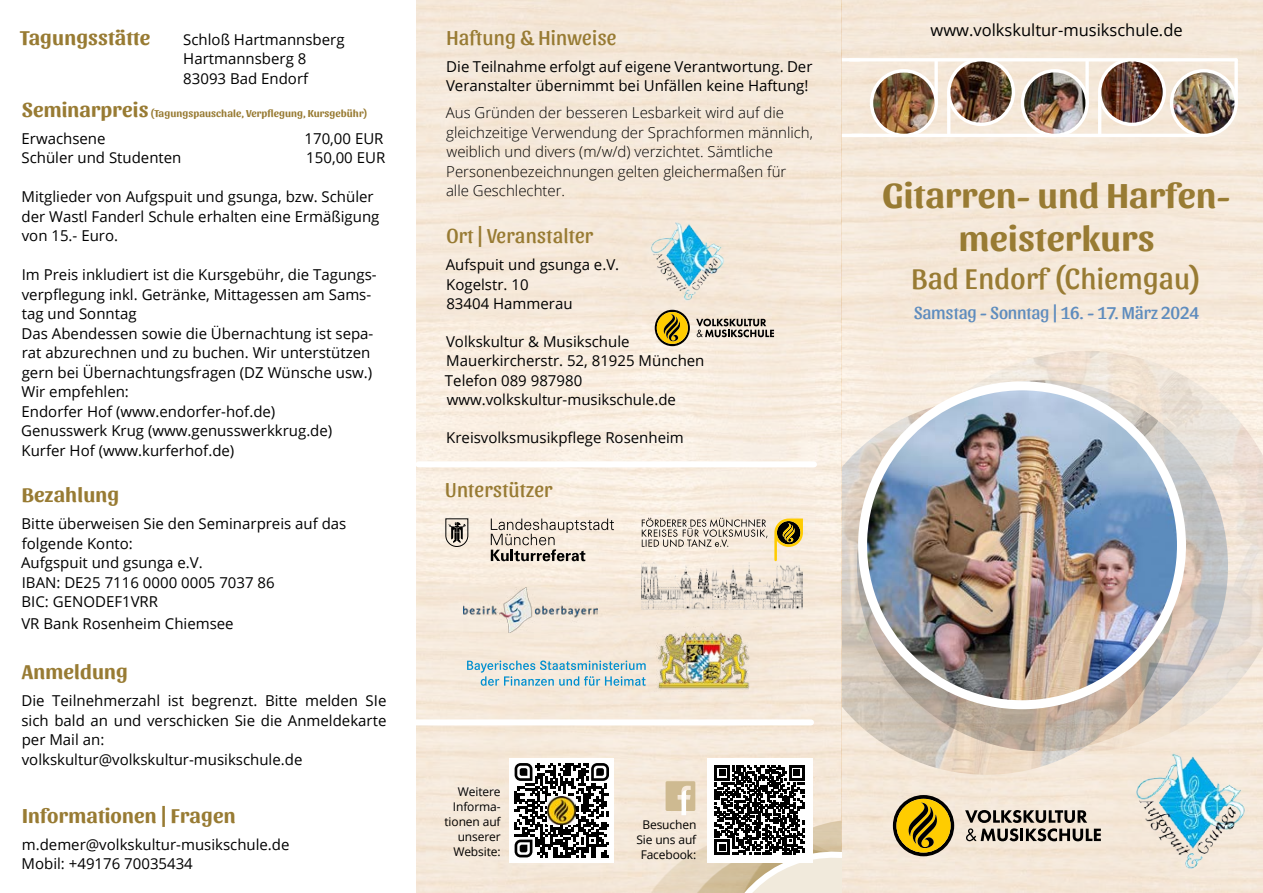
<style>
.page{position:relative;width:1263px;height:893px;background:#fff}
.page>*{position:absolute;margin:0;border:0;box-sizing:border-box;transform-origin:0 0}
.t1{font:700 36px/43.2px "Sansita";letter-spacing:.01em;color:#987b33;text-align:center}
.t2{font:30px "Sansita";letter-spacing:.01em;color:#987b33}
.t3{font:700 21px "Sansita";letter-spacing:.01em;color:#987b33}
.t4{font:21px "Sansita";letter-spacing:.01em;color:#987b33}
.t5{font:18px "Sansita";letter-spacing:-.01em;color:#5e8cbe}
.t6{font:16.5px "Open Sans";color:#000}
.t7{font:15px/19.5px "Open Sans";color:#000}
.t8{font:300 15px/19.5px "Open Sans";color:#000}
.t9{font:12px/15px "Open Sans";letter-spacing:-.01em;color:#000;text-align:center}
.t10{font:700 10.5px "Sansita";letter-spacing:.01em;color:#987b33}
.s1{font-size:21px}
</style>
<div class="page">
<img style="left:417px;top:0;width:846px;height:893px">
<hr style="left:1085px;top:60px;width:4px;height:44px;background:#fff">
<hr style="left:1098px;top:92px;width:3px;height:43px;background:#fff">
<hr style="left:934px;top:60px;width:4px;height:44px;background:#fff">
<hr style="left:1234px;top:60px;width:4px;height:44px;background:#fff">
<hr style="left:947px;top:92px;width:3px;height:43px;background:#fff">
<img style="left:923px;top:351px;width:340px;height:400px">
<img style="left:842px;top:399px;width:332px;height:376px">
<img style="left:857px;top:380px;width:371px;height:371px;border-radius:185px">
<img style="left:863px;top:386px;width:318px;height:319px">
<div style="left:858px;top:381px;width:328px;height:328px;border:9px solid #fff;border-radius:50%"></div>
<svg style="left:965px;top:810px;width:136px;height:31px;background:#999187"></svg>
<svg style="left:893px;top:795px;width:61px;height:61px;background:#ae9331"></svg>
<hr style="left:852px;top:134px;width:352px;height:3px;background:#fff">
<hr style="left:842px;top:134px;width:21px;height:3px;background:#fff">
<img style="left:871px;top:72px;width:65px;height:62px">
<div style="left:870px;top:69px;width:68px;height:68px;border:3px solid #fff;border-radius:50%"></div>
<hr style="left:850px;top:58px;width:386px;height:3px;background:#fff">
<hr style="left:842px;top:58px;width:18px;height:3px;background:#fff">
<img style="left:949px;top:60px;width:64px;height:64px;border-radius:32px">
<div style="left:947px;top:58px;width:68px;height:68px;border:3px solid #fff;border-radius:50%"></div>
<img style="left:1022px;top:71px;width:65px;height:64px;border-radius:32px">
<div style="left:1021px;top:69px;width:68px;height:68px;border:3px solid #fff;border-radius:50%"></div>
<img style="left:1100px;top:60px;width:64px;height:64px;border-radius:32px">
<div style="left:1098px;top:58px;width:68px;height:68px;border:3px solid #fff;border-radius:50%"></div>
<img style="left:1172px;top:71px;width:64px;height:64px">
<div style="left:1170px;top:69px;width:68px;height:68px;border:3px solid #fff;border-radius:50%"></div>
<svg style="left:696px;top:319px;width:78px;height:18px"></svg>
<svg style="left:655px;top:310px;width:35px;height:36px"></svg>
<img style="left:1132px;top:749px;width:118px;height:124px">
<img style="left:648px;top:219px;width:80px;height:84px">
<div style="left:707px;top:758px;width:105px;height:104px;background:#fff"></div>
<svg style="left:617px;top:765px;width:225px;height:128px"></svg>
<div style="left:509px;top:758px;width:105px;height:104px;background:#fff"></div>
<svg style="left:515px;top:763px;width:94px;height:94px"></svg>
<img style="left:548px;top:796px;width:28px;height:28px">
<svg style="left:491px;top:518px;width:123px;height:43px;background:#cbc1b6"></svg>
<svg style="left:445px;top:518px;width:23px;height:29px"></svg>
<div style="left:418px;top:461px;width:396px;height:6px;background:#fff"></div>
<div style="left:415px;top:719px;width:396px;height:6px;background:#fff"></div>
<svg style="left:642px;top:518px;width:125px;height:29px;background:#cbc2b7"></svg>
<img style="left:641px;top:562px;width:162px;height:47px">
<svg style="left:774px;top:518px;width:29px;height:43px"></svg>
<img style="left:464px;top:588px;width:134px;height:44px">
<svg style="left:467px;top:660px;width:179px;height:26px;background:#bed4d7"></svg>
<img style="left:648px;top:627px;width:110px;height:64px">
<h3 class="t3" style="left:20px;top:25px;width:132px">Tagungsstätte</h3>
<p class="t7" style="left:183px;top:29px;width:163px">Schloß Hartmannsberg<br>Hartmannsberg 8<br>83093 Bad Endorf</p>
<p class="t10" style="left:22px;top:107px;width:347px"><span class="s1">Seminarpreis</span> (Tagungspauschale, Verpflegung, Kursgebühr)</p>
<p class="t7" style="left:22px;top:128px;width:86px">Erwachsene</p>
<p class="t7" style="left:305px;top:128px;width:81px">170,00 EUR</p>
<p class="t7" style="left:21px;top:147px;width:162px">Schüler und Studenten</p>
<p class="t7" style="left:306px;top:147px;width:81px">150,00 EUR</p>
<p class="t7" style="left:22px;top:186px;width:359px">Mitglieder von Aufgspuit und gsunga, bzw. Schüler der Wastl Fanderl Schule erhalten eine Ermäßigung von 15.- Euro.</p>
<p class="t7" style="left:21px;top:264px;width:357px">Im Preis inkludiert ist die Kursgebühr, die Tagungs&shy;verpflegung inkl. Getränke, Mittagessen am Sams&shy;tag und Sonntag<br>Das Abendessen sowie die Übernachtung ist sepa&shy;rat abzurechnen und zu buchen. Wir unterstützen gern bei Übernachtungsfragen (DZ Wünsche usw.)<br>Wir empfehlen:<br>Endorfer Hof (www.endorfer-hof.de)<br>Genusswerk Krug (www.genusswerkkrug.de)<br>Kurfer Hof (www.kurferhof.de)</p>
<h3 class="t3" style="left:22px;top:483px;width:99px">Bezahlung</h3>
<p class="t7" style="left:21px;top:514px;width:327px">Bitte überweisen Sie den Seminarpreis auf das folgende Konto:<br>Aufgspuit und gsunga e.V.<br>IBAN: DE25 7116 0000 0005 7037 86<br>BIC: GENODEF1VRR</p>
<p class="t7" style="left:21px;top:613px;width:214px">VR Bank Rosenheim Chiemsee</p>
<h3 class="t3" style="left:22px;top:660px;width:108px">Anmeldung</h3>
<p class="t7" style="left:21px;top:691px;width:366px">Die Teilnehmerzahl ist begrenzt. Bitte melden SIe sich bald an und verschicken Sie die Anmeldekarte per Mail an: volkskultur@volkskultur-musikschule.de</p>
<h3 class="t3" style="left:22px;top:803px;width:215px">Informationen | Fragen</h3>
<p class="t7" style="left:22px;top:834px;width:269px">m.demer@volkskultur-musikschule.de<br>Mobil: +49176 70035434</p>
<h3 class="t4" style="left:446px;top:26px;width:172px">Haftung &amp; Hinweise</h3>
<p class="t7" style="left:446px;top:56px;width:368px">Die Teilnahme erfolgt auf eigene Verantwortung. Der<br>Veranstalter übernimmt bei Unfällen keine Haftung!</p>
<p class="t8" style="left:446px;top:103px;width:369px">Aus Gründen der besseren Lesbarkeit wird auf die gleichzeitige Verwendung der Sprachformen männlich, weiblich und divers (m/w/d) verzichtet. Sämtliche Personenbezeichnungen gelten gleichermaßen für<br>alle Geschlechter.</p>
<h3 class="t4" style="left:447px;top:224px;width:148px">Ort | Veranstalter</h3>
<p class="t7" style="left:446px;top:255px;width:175px">Aufspuit und gsunga e.V.<br>Kogelstr. 10<br>83404 Hammerau</p>
<p class="t7" style="left:445px;top:331px;width:261px">Volkskultur &amp; Musikschule<br>Mauerkircherstr. 52, 81925 München<br>Telefon 089 987980 www.volkskultur-musikschule.de</p>
<p class="t7" style="left:446px;top:427px;width:239px">Kreisvolksmusikpflege Rosenheim</p>
<h3 class="t4" style="left:445px;top:477px;width:109px">Unterstützer</h3>
<p class="t9" style="left:444px;top:784px;width:58px;text-align:right">Weitere<br>Informa&shy;tionen auf unserer<br>Website:</p>
<p class="t9" style="left:636px;top:817px;width:61px">Besuchen<br>Sie uns auf<br>Facebook:</p>
<p class="t6" style="left:930px;top:19px;width:254px">www.volkskultur-musikschule.de</p>
<h1 class="t1" style="left:882px;top:175px;width:350px">Gitarren- und Harfen&shy;meisterkurs</h1>
<h2 class="t2" style="left:911px;top:261px;width:292px">Bad Endorf (Chiemgau)</h2>
<p class="t5" style="left:914px;top:302px;width:287px">Samstag - Sonntag | 16. - 17. März 2024</p>
</div>
